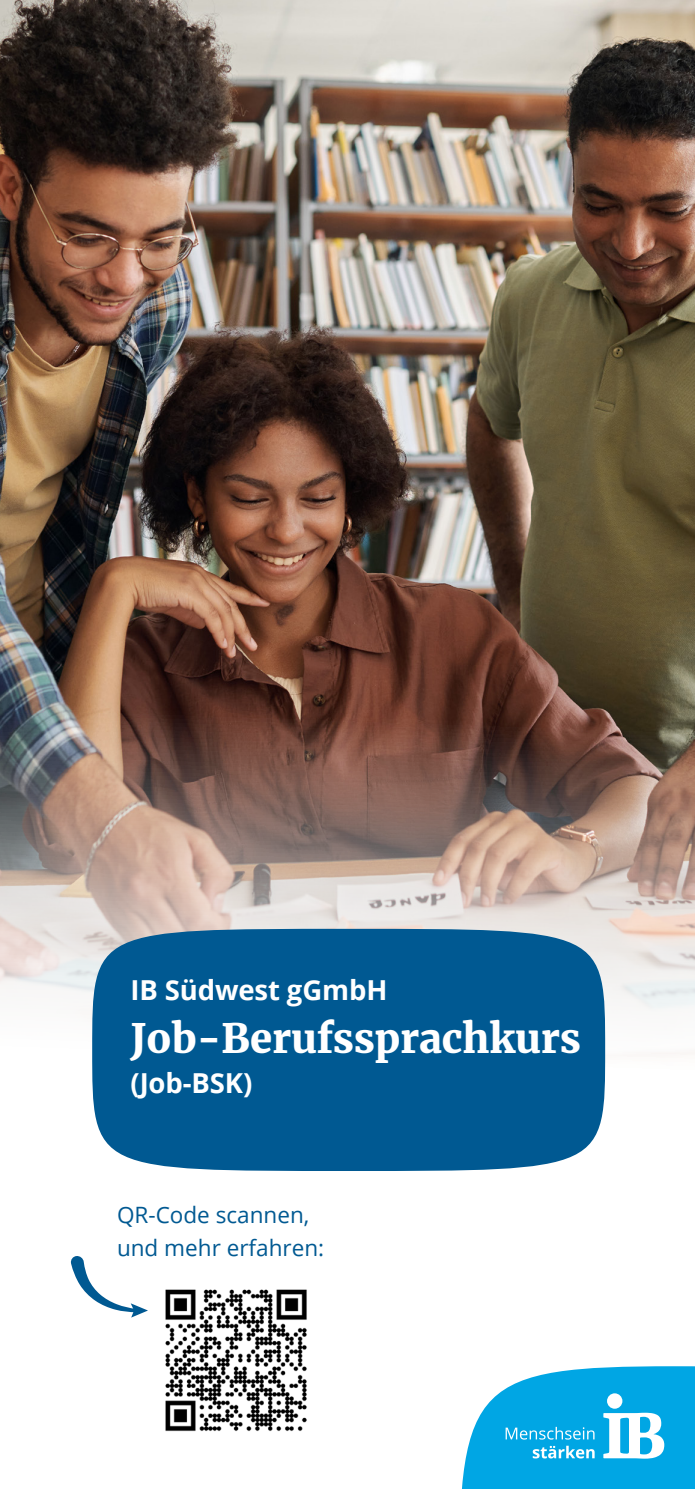
<style>
.page{position:relative;width:695px;height:1489px;background:#fff}
.page>*{position:absolute;margin:0;border:0;box-sizing:border-box;transform-origin:0 0}
.t1{font:900 40px "Merriweather";letter-spacing:-.005em;color:#fff}
.t2{font:700 27.5px "Open Sans";letter-spacing:-.005em;color:#fff}
.Fließtext_Regular{font:22.5px/32.5px "Open Sans";color:#005992}
</style>
<div class="page">
<img style="left:0;top:0;width:694px;height:613px">
<img style="left:0;top:613px;width:694px;height:705px">
<svg style="left:462px;top:1366px;width:232px;height:122px"></svg>
<div style="left:92px;top:928px;width:513px;height:242px;background:#005992;border-radius:50%"></div>
<svg style="left:70px;top:1255px;width:78px;height:62px"></svg>
<img style="left:157px;top:1281px;width:158px;height:151px">
<h4 class="t2" style="left:130px;top:970px;width:258px">IB Südwest gGmbH</h4>
<h3 class="t1" style="left:130px;top:1010px;width:452px">Job-Berufssprachkurs</h3>
<h3 class="t2" style="left:130px;top:1063px;width:123px">(Job-BSK)</h3>
<p class="Fließtext_Regular" style="left:117px;top:1198px;width:209px">QR-Code scannen, und mehr erfahren:</p>
</div>
